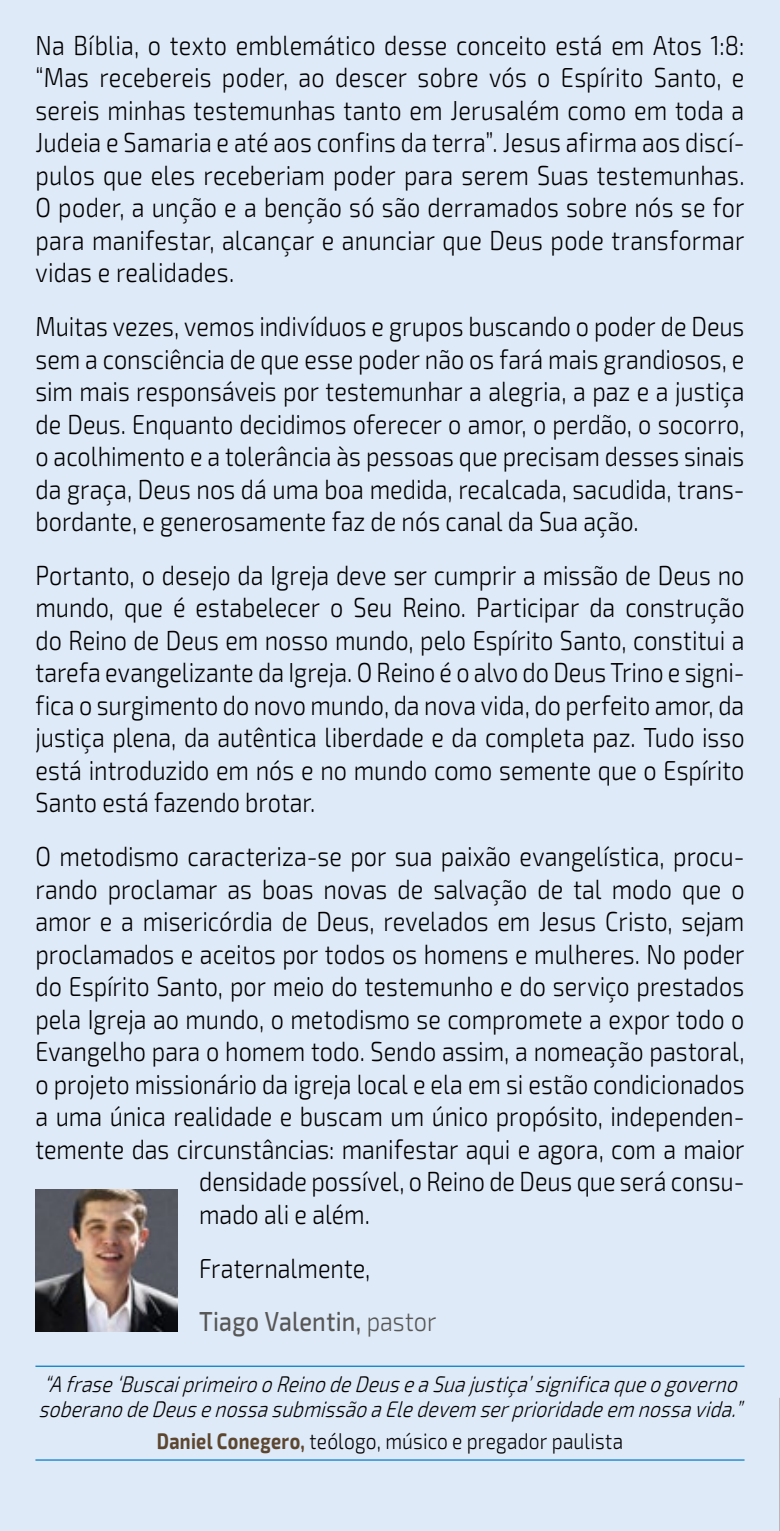
<style>
.page{position:relative;width:780px;height:1531px;background:#dfeaf8}
.page>*{position:absolute;margin:0;border:0;box-sizing:border-box;transform-origin:0 0}
.t1{font:300 27.5px/32.5px "Exo 2";color:#000;text-align:justify;scale:.85 1}
.t2{font:italic 300 22.5px/25px "Exo 2";color:#000;scale:.85 1}
.t3{font:300 22.5px "Exo 2";letter-spacing:.01em;color:#000;scale:.85 1}
.s1{font-weight:500;color:#575756}
.s2{color:#575756}
.s3{font-weight:700;color:#5c4630}
</style>
<div class="page">
<hr style="left:35px;top:1365px;width:709px;height:2px;background:#007dc6">
<hr style="left:35px;top:1459px;width:709px;height:1px;background:#007dc6">
<hr style="left:779px;top:1397px;width:1px;height:134px;background:#9d9d9c">
<img style="left:35px;top:1190px;width:142px;height:141px">
<p class="t1" style="left:35px;top:29px;width:835px">Na Bíblia, o texto emblemático desse conceito está em Atos 1:8: “Mas recebereis poder, ao descer sobre vós o Espírito Santo, e sereis minhas testemunhas tanto em Jerusalém como em toda a Judeia e Samaria e até aos confins da terra”. Jesus afirma aos discí&shy;pulos que eles receberiam poder para serem Suas testemunhas.<br>O poder, a unção e a benção só são derramados sobre nós se for para manifestar, alcançar e anunciar que Deus pode transformar vidas e realidades.</p>
<p class="t1" style="left:35px;top:311px;width:835px">Muitas vezes, vemos indivíduos e grupos buscando o poder de Deus sem a consciência de que esse poder não os fará mais grandiosos, e sim mais responsáveis por testemunhar a alegria, a paz e a justiça de Deus. Enquanto decidimos oferecer o amor, o perdão, o socorro, o acolhimento e a tolerância às pessoas que precisam desses sinais da graça, Deus nos dá uma boa medida, recalcada, sacudida, trans&shy;bordante, e generosamente faz de nós canal da Sua ação.</p>
<p class="t1" style="left:35px;top:559px;width:835px">Portanto, o desejo da Igreja deve ser cumprir a missão de Deus no mundo, que é estabelecer o Seu Reino. Participar da construção do Reino de Deus em nosso mundo, pelo Espírito Santo, constitui a tarefa evangelizante da Igreja. O Reino é o alvo do Deus Trino e signi&shy;fica o surgimento do novo mundo, da nova vida, do perfeito amor, da justiça plena, da autêntica liberdade e da completa paz. Tudo isso está introduzido em nós e no mundo como semente que o Espírito Santo está fazendo brotar.</p>
<p class="t1" style="left:35px;top:841px;width:835px">O metodismo caracteriza-se por sua paixão evangelística, procu-</p>
<p class="t1" style="left:35px;top:873px;width:835px">rando proclamar as boas novas de salvação de tal modo que o</p>
<p class="t1" style="left:35px;top:906px;width:835px">amor e a misericórdia de Deus, revelados em Jesus Cristo, sejam</p>
<p class="t1" style="left:35px;top:938px;width:835px">proclamados e aceitos por todos os homens e mulheres. No poder</p>
<p class="t1" style="left:35px;top:971px;width:835px">do Espírito Santo, por meio do testemunho e do serviço prestados</p>
<p class="t1" style="left:35px;top:1003px;width:835px">pela Igreja ao mundo, o metodismo se compromete a expor todo o</p>
<p class="t1" style="left:35px;top:1036px;width:835px">Evangelho para o homem todo. Sendo assim, a nomeação pastoral,</p>
<p class="t1" style="left:35px;top:1068px;width:835px">o projeto missionário da igreja local e ela em si estão condicionados</p>
<p class="t1" style="left:35px;top:1101px;width:835px">a uma única realidade e buscam um único propósito, independen-</p>
<p class="t1" style="left:35px;top:1133px;width:835px">temente das circunstâncias: manifestar aqui e agora, com a maior</p>
<p class="t1" style="left:199px;top:1166px;width:643px">densidade possível, o Reino de Deus que será consu-</p>
<p class="t1" style="left:199px;top:1198px;width:203px">mado ali e além.</p>
<p class="t1" style="left:199px;top:1241px;width:280px;line-height:53.8px">Fraternalmente,<br><span class="s1">Tiago Valentin,</span> <span class="s2">pastor</span></p>
<p class="t2" style="left:38px;top:1372px;width:837px">“Afrase‘BuscaiprimeirooReinodeDeuseaSuajustiça’significaqueogoverno soberanodeDeusenossasubmissãoaEledevem serprioridadeem nossavida.”</p>
<p class="t3" style="left:157px;top:1428px;width:550px"><span class="s3">Daniel Conegero,</span> teólogo, músico e pregador paulista</p>
</div>
